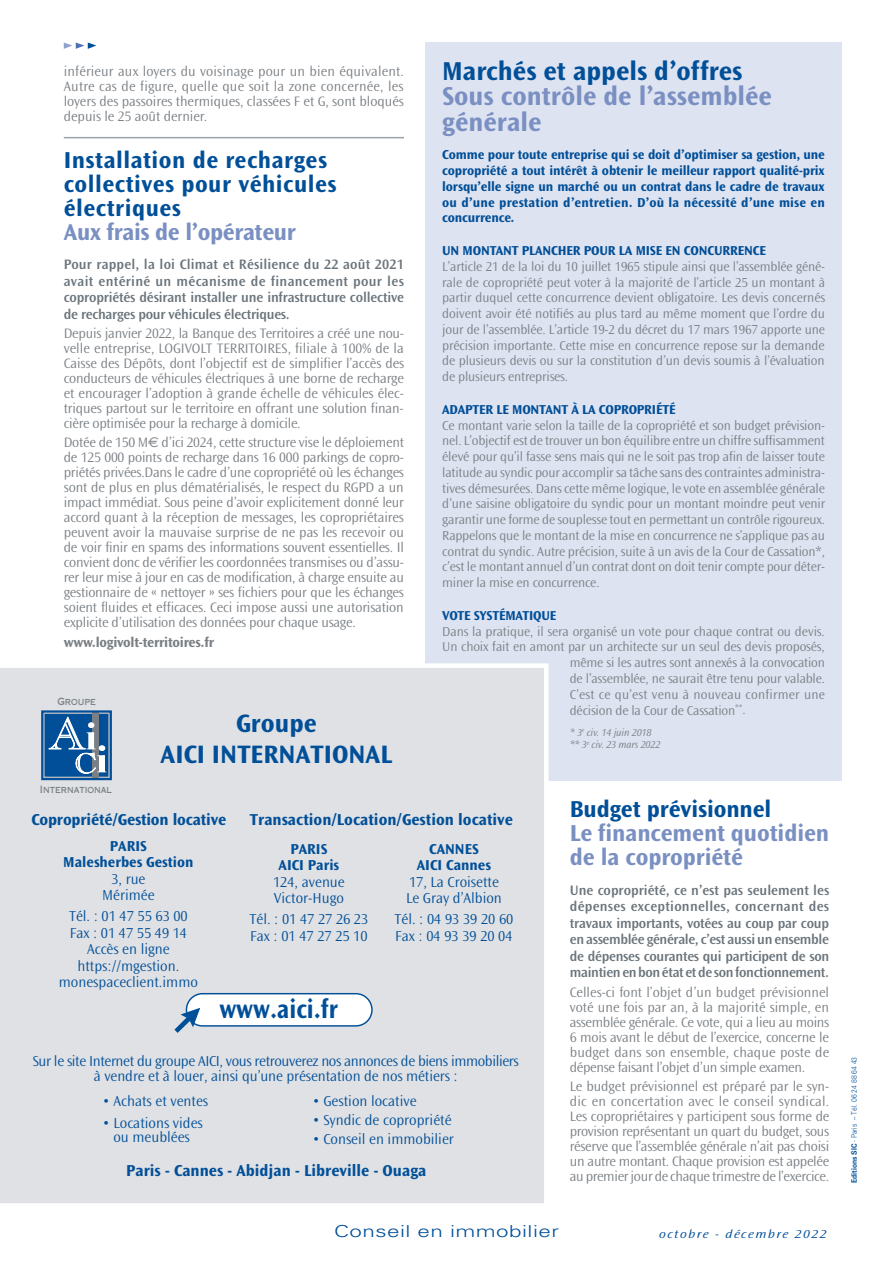
<style>
.page{position:relative;width:893px;height:1263px;background:#fff}
.page>*{position:absolute;margin:0;border:0;box-sizing:border-box;transform-origin:0 0}
.t1{font:700 27px/25.5px "Ocean Sans";color:#7a8fc2}
.t2{font:700 27px "Ocean Sans";color:#014f98}
.t3{font:700 27px "Ocean Sans";color:#014f98;scale:.9 1}
.t4{font:700 26.25px/31.5px "Ocean Sans";color:#014f98;text-align:center}
.t5{font:700 24px/24px "Ocean Sans";letter-spacing:.02em;color:#014f98}
.t6{font:700 24px/24px "Ocean Sans";letter-spacing:-.005em;color:#7a8fc2}
.t7{font:700 24px "Ocean Sans";letter-spacing:-.005em;color:#014f98}
.t8{font:700 16.5px "Ocean Sans";color:#014f98}
.t9{font:300 16.5px "Univers LT Std";letter-spacing:.02em;color:#014f98;scale:1.36 1}
.t10{font:300 15px/16.5px "Ocean Sans";color:#014f98}
.t11{font:300 15px/15px "Ocean Sans";letter-spacing:-.025em;color:#014f98;text-align:center}
.t12{font:700 15px/16.5px "Ocean Sans";color:#014f98;text-align:center}
.t13{font:300 14.25px/15px "Ocean Sans";letter-spacing:-.015em;color:#797f84;text-align:justify}
.t14{font:600 14.25px/16.5px "Ocean Sans";letter-spacing:-.02em;color:#6a747b;text-align:justify}
.t15{font:700 14.25px "Ocean Sans";letter-spacing:-.02em;color:#797f84}
.t16{font:300 13.5px/15.8px "Ocean Sans";letter-spacing:-.01em;color:#797f84;text-align:justify}
.t17{font:700 13.5px/15.8px "Ocean Sans";letter-spacing:-.015em;color:#014f98;text-align:justify}
.t18{font:300 13.5px "Ocean Sans";letter-spacing:.015em;color:#797f84}
.t19{font:italic 300 12px "Ocean Sans";letter-spacing:.1em;color:#014f98;scale:1.2 1}
.t20{font:italic 300 10.5px/12.8px "Ocean Sans";letter-spacing:-.01em;color:#797f84}
.t21{font:9.9px "Copperplate Thirty One AB";color:#797f84;scale:.81 1}
.t22{font:300 7.5px "Univers LT Std";color:#014f98;scale:.9 1}
.s1{font-family:"Euro Sans Std";font-weight:400}
.s2{font-weight:700}
</style>
<div class="page">
<div style="left:425px;top:43px;width:417px;height:738px;background:#dee3f1"></div>
<div style="left:0;top:663px;width:549px;height:540px;background:#dfe1e4"></div>
<div style="left:186px;top:994px;width:186px;height:32px;background:#fff;border-radius:16px"></div>
<div style="left:186px;top:993px;width:187px;height:33px;border:1px solid #014f98;border-radius:16px"></div>
<svg style="left:174px;top:1008px;width:26px;height:25px"></svg>
<div style="left:43px;top:712px;width:67px;height:66px;background:#014f98;border:1px solid #b7bbc0"></div>
<div style="left:93px;top:712px;width:6px;height:66px;background:#797f84"></div>
<div style="left:41px;top:710px;width:71px;height:70px;border:2px solid #014f98"></div>
<svg style="left:48px;top:716px;width:58px;height:58px"></svg>
<svg style="left:64px;top:43px;width:32px;height:6px"></svg>
<hr style="left:64px;top:137px;width:340px;height:1px;background:#9da2a8">
<p class="t13" style="left:64px;top:64px;width:342px">inférieur aux loyers du voisinage pour un bien équivalent.<br>Autre cas de figure, quelle que soit la zone concernée, les loyers des passoires thermiques, classées F et G, sont bloqués depuis le 25 août dernier.</p>
<h3 class="t5" style="left:64px;top:149px;width:274px">Installation de recharges collectives pour véhicules électriques</h3>
<h3 class="t6" style="left:64px;top:221px;width:234px">Aux frais de l’opérateur</h3>
<p class="t14" style="left:64px;top:256px;width:342px">Pour rappel, la loi Climat et Résilience du 22 août 2021 avait entériné un mécanisme de financement pour les copropriétés désirant installer une infrastructure collective de recharges pour véhicules électriques.</p>
<p class="t13" style="left:64px;top:326px;width:342px">Depuis janvier 2022, la Banque des Territoires a créé une nou&shy;velle entreprise, LOGIVOLT TERRITOIRES, filiale à 100% de la Caisse des Dépôts, dont l’objectif est de simplifier l’accès des conducteurs de véhicules électriques à une borne de recharge et encourager l’adoption à grande échelle de véhicules élec&shy;triques partout sur le territoire en offrant une solution finan&shy;cière optimisée pour la recharge à domicile.</p>
<p class="t13" style="left:64px;top:435px;width:342px">Dotée de 150 M<span class="s1">€</span> d’ici 2024, cette structure vise le déploiement de 125 000 points de recharge dans 16 000 parkings de copro&shy;priétés privées.Dans le cadre d’une copropriété où les échanges sont de plus en plus dématérialisés, le respect du RGPD a un impact immédiat. Sous peine d’avoir explicitement donné leur accord quant à la réception de messages, les copropriétaires peuvent avoir la mauvaise surprise de ne pas les recevoir ou de voir finir en spams des informations souvent essentielles. Il convient donc de vérifier les coordonnées transmises ou d’assu&shy;rer leur mise à jour en cas de modification, à charge ensuite au gestionnaire de « nettoyer » ses fichiers pour que les échanges soient fluides et efficaces. Ceci impose aussi une autorisation explicite d’utilisation des données pour chaque usage.</p>
<p class="t15" style="left:64px;top:634px;width:152px">www.logivolt-territoires.fr</p>
<p class="t21" style="left:57px;top:695px;width:49px">Groupe</p>
<p class="t21" style="left:40px;top:784px;width:90px">International</p>
<h2 class="t4" style="left:161px;top:708px;width:233px">Groupe<br>AICI INTERNATIONAL</h2>
<h1 class="t2" style="left:442px;top:56px;width:302px">Marchés et appels d’offres</h1>
<h1 class="t1" style="left:442px;top:84px;width:331px">Sous contrôle de l’assemblée générale</h1>
<p class="t17" style="left:442px;top:147px;width:384px">Comme pour toute entreprise qui se doit d’optimiser sa gestion, une copropriété a tout intérêt à obtenir le meilleur rapport qualité-prix lorsqu’elle signe un marché ou un contrat dans le cadre de travaux ou d’une prestation d’entretien. D’où la nécessité d’une mise en concurrence.</p>
<p class="t17" style="left:442px;top:243px;width:325px">UN MONTANT PLANCHER POUR LA MISE EN CONCURRENCE</p>
<p class="t16" style="left:442px;top:259px;width:385px">L’article 21 de la loi du 10 juillet 1965 stipule ainsi que l’assemblée géné&shy;rale de copropriété peut voter à la majorité de l’article 25 un montant à partir duquel cette concurrence devient obligatoire. Les devis concernés doivent avoir été notifiés au plus tard au même moment que l’ordre du jour de l’assemblée. L’article 19-2 du décret du 17 mars 1967 apporte une précision importante. Cette mise en concurrence repose sur la demande de plusieurs devis ou sur la constitution d’un devis soumis à l’évaluation de plusieurs entreprises.</p>
<p class="t17" style="left:442px;top:402px;width:235px">ADAPTER LE MONTANT À LA COPROPRIÉTÉ</p>
<p class="t16" style="left:442px;top:417px;width:384px">Ce montant varie selon la taille de la copropriété et son budget prévision&shy;nel. L’objectif est de trouver un bon équilibre entre un chiffre suffisamment élevé pour qu’il fasse sens mais qui ne le soit pas trop afin de laisser toute latitude au syndic pour accomplir sa tâche sans des contraintes administra&shy;tives démesurées. Dans cette même logique, le vote en assemblée générale d’une saisine obligatoire du syndic pour un montant moindre peut venir garantir une forme de souplesse tout en permettant un contrôle rigoureux.<br>Rappelons que le montant de la mise en concurrence ne s’applique pas au contrat du syndic. Autre précision, suite à un avis de la Cour de Cassation*, c’est le montant annuel d’un contrat dont on doit tenir compte pour déter&shy;miner la mise en concurrence.</p>
<p class="t17" style="left:442px;top:608px;width:116px">VOTE SYSTÉMATIQUE</p>
<p class="t16" style="left:442px;top:624px;width:384px">Dans la pratique, il sera organisé un vote pour chaque contrat ou devis.</p>
<p class="t16" style="left:442px;top:639px;width:384px">Un choix fait en amont par un architecte sur un seul des devis proposés,</p>
<p class="t16" style="left:570px;top:655px;width:257px">même si les autres sont annexés à la convocation</p>
<p class="t16" style="left:570px;top:671px;width:257px">de l’assemblée, ne saurait être tenu pour valable.</p>
<p class="t18" style="left:570px;top:687px;width:257px">C’est ce qu’est venu à nouveau confirmer une</p>
<p class="t16" style="left:570px;top:702px;width:177px">décision de la Cour de Cassation<sup>**</sup>.</p>
<p class="t20" style="left:570px;top:726px;width:92px">* 3<sup>e</sup> civ. 14 juin 2018 ** 3<sup>e</sup> civ. 23 mars 2022</p>
<p class="t8" style="left:31px;top:810px;width:196px">Copropriété/Gestion locative</p>
<p class="t12" style="left:63px;top:838px;width:132px">PARIS<br>Malesherbes Gestion</p>
<p class="t10" style="left:102px;top:871px;width:54px;text-align:center">3, rue<br>Mérimée</p>
<p class="t10" style="left:59px;top:908px;width:141px;text-align:center">Tél. : 01 47 55 63 00<br>Fax : 01 47 55 49 14<br>Accès en ligne https://mgestion. monespaceclient.immo</p>
<p class="t8" style="left:250px;top:810px;width:265px">Transaction/Location/Gestion locative</p>
<p class="t12" style="left:279px;top:840px;width:62px">PARIS<br>AICI Paris</p>
<p class="t10" style="left:273px;top:874px;width:73px">124, avenue<br>Victor-Hugo</p>
<p class="t10" style="left:249px;top:911px;width:120px">Tél. : 01 47 27 26 23<br>Fax : 01 47 27 25 10</p>
<p class="t12" style="left:417px;top:840px;width:76px">CANNES<br>AICI Cannes</p>
<p class="t10" style="left:406px;top:874px;width:97px">17, La Croisette<br>Le Gray d’Albion</p>
<p class="t10" style="left:394px;top:911px;width:120px">Tél. : 04 93 39 20 60<br>Fax : 04 93 39 20 04</p>
<h1 class="t3" style="left:219px;top:994px;width:133px">www.aici.fr</h1>
<p class="t11" style="left:33px;top:1053px;width:487px">Sur le site Internet du groupe AICI, vous retrouverez nos annonces de biens immobiliers à vendre et à louer, ainsi qu’une présentation de nos métiers :</p>
<p class="t10" style="left:102px;top:1093px;width:107px">• Achats et ventes</p>
<p class="t10" style="left:102px;top:1117px;width:102px;line-height:13.5px;text-align:center">• Locations vides ou meublées</p>
<p class="t10" style="left:312px;top:1093px;width:106px">• Gestion locative</p>
<p class="t10" style="left:312px;top:1112px;width:141px">• Syndic de copropriété</p>
<p class="t10" style="left:312px;top:1131px;width:143px">• Conseil en immobilier</p>
<p class="t8" style="left:126px;top:1162px;width:302px">Paris - Cannes - Abidjan - Libreville - Ouaga</p>
<h3 class="t7" style="left:570px;top:796px;width:203px">Budget prévisionnel</h3>
<h3 class="t6" style="left:570px;top:822px;width:261px">Le financement quotidien de la copropriété</h3>
<p class="t14" style="left:570px;top:882px;width:261px">Une copropriété, ce n’est pas seulement les dépenses exceptionnelles, concernant des travaux importants, votées au coup par coup en assemblée générale, c’est aussi un ensemble de dépenses courantes qui participent de son maintien en bon état et de son fonctionnement.</p>
<p class="t13" style="left:570px;top:985px;width:261px">Celles-ci font l’objet d’un budget prévisionnel voté une fois par an, à la majorité simple, en assemblée générale. Ce vote, qui a lieu au moins 6 mois avant le début de l’exercice, concerne le budget dans son ensemble, chaque poste de dépense faisant l’objet d’un simple examen.</p>
<p class="t13" style="left:570px;top:1079px;width:261px">Le budget prévisionnel est préparé par le syn&shy;dic en concertation avec le conseil syndical.<br>Les copropriétaires y participent sous forme de provision représentant un quart du budget, sous réserve que l’assemblée générale n’ait pas choisi un autre montant. Chaque provision est appelée au premier jour de chaque trimestre de l’exercice.</p>
<p class="t9" style="left:334px;top:1221px;width:167px">Conseil en immobilier</p>
<p class="t19" style="left:659px;top:1227px;width:141px">octobre - décembre 2022</p>
<p class="t22" style="left:850px;top:1183px;width:142px;rotate:-90deg"><span class="s2">Editions SIC</span> - Paris _ Tél. 06 24 88 64 43</p>
</div>
